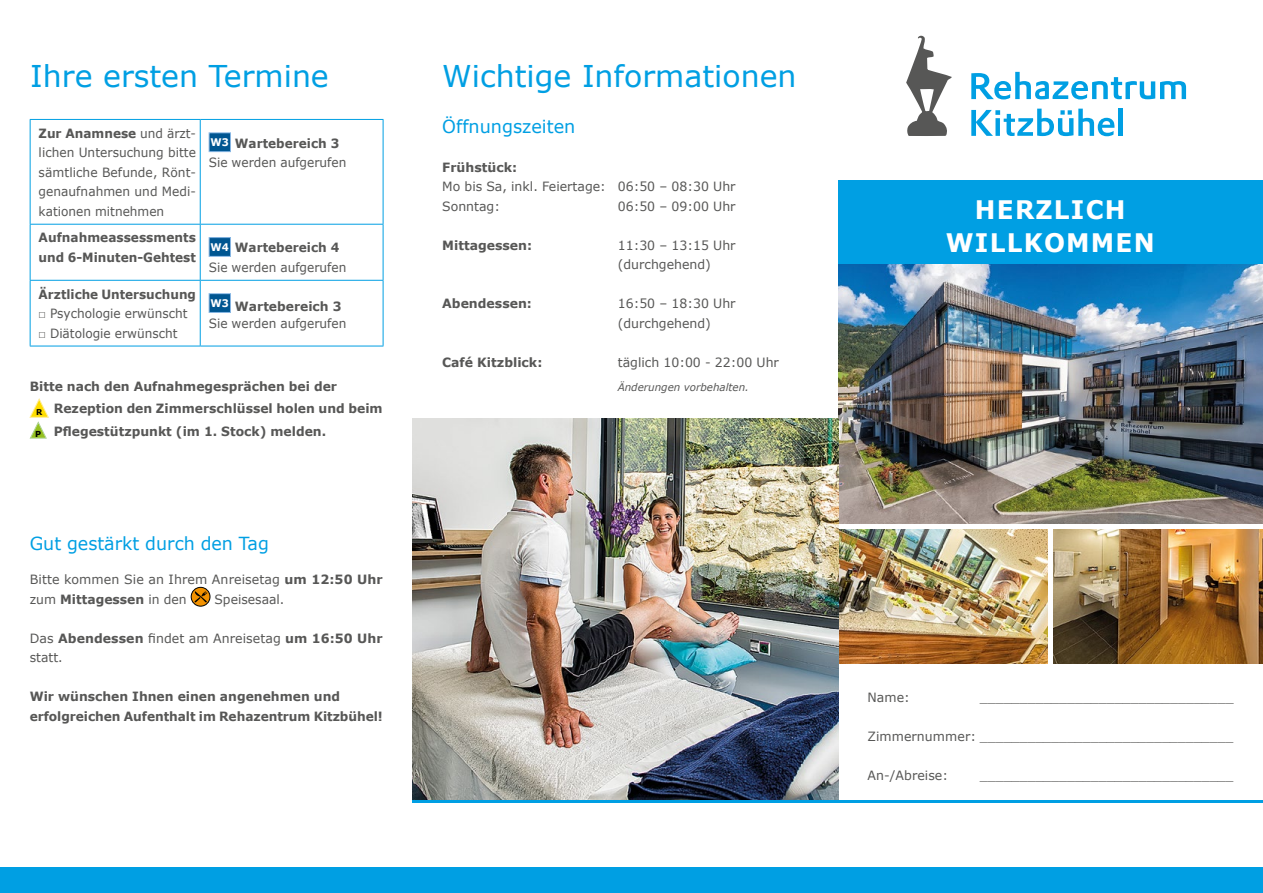
<style>
.page{position:relative;width:1263px;height:893px;background:#fff}
.page>*{position:absolute;margin:0;border:0;box-sizing:border-box;transform-origin:0 0}
.t1{font:30px "Verdana";color:#009fe3}
.t2{font:700 25.5px/32.4px "Verdana";letter-spacing:.05em;color:#fff;text-align:center}
.t3{font:18px "Verdana";color:#009fe3}
.t4{font:12.75px/19.5px "Verdana";color:#575756}
.t5{font:12.75px/19.5px "Verdana";color:#575756;scale:.95 1}
.t6{font:700 12.75px/22.5px "Verdana";color:#575756}
.t7{font:700 12.75px/19.5px "Verdana";color:#575756;scale:.95 1}
.t8{font:700 12.75px "Verdana";color:#575756;scale:.94 1}
.t9{font:italic 10.5px "Verdana";color:#575756}
.s1{font-weight:700}
.s2{font-weight:700;font-size:10.5px;color:#fff}
</style>
<div class="page">
<img style="left:838px;top:264px;width:425px;height:259px">
<svg style="left:971px;top:72px;width:215px;height:27px"></svg>
<svg style="left:971px;top:109px;width:143px;height:27px"></svg>
<div style="left:1118px;top:109px;width:5px;height:27px;background:#009fe3"></div>
<svg style="left:906px;top:35px;width:46px;height:101px"></svg>
<div style="left:838px;top:181px;width:425px;height:83px;background:#009fe3"></div>
<img style="left:838px;top:529px;width:209px;height:134px">
<img style="left:1053px;top:529px;width:210px;height:134px">
<svg style="left:29px;top:398px;width:20px;height:41px"></svg>
<svg style="left:191px;top:587px;width:19px;height:19px"></svg>
<div style="left:191px;top:587px;width:19px;height:19px;border:1px solid #000;border-radius:50%"></div>
<svg style="left:195px;top:591px;width:12px;height:11px"></svg>
<hr style="left:30px;top:119px;width:170px;height:1px;background:#009fe3">
<hr style="left:30px;top:120px;width:1px;height:104px;background:#009fe3">
<hr style="left:200px;top:119px;width:183px;height:1px;background:#009fe3">
<hr style="left:200px;top:120px;width:1px;height:104px;background:#009fe3">
<hr style="left:383px;top:120px;width:1px;height:104px;background:#009fe3">
<hr style="left:30px;top:224px;width:170px;height:1px;background:#009fe3">
<hr style="left:30px;top:225px;width:1px;height:55px;background:#009fe3">
<hr style="left:200px;top:224px;width:183px;height:1px;background:#009fe3">
<hr style="left:200px;top:225px;width:1px;height:55px;background:#009fe3">
<hr style="left:383px;top:225px;width:1px;height:55px;background:#009fe3">
<hr style="left:30px;top:280px;width:170px;height:1px;background:#009fe3">
<hr style="left:30px;top:281px;width:1px;height:65px;background:#009fe3">
<hr style="left:200px;top:280px;width:183px;height:1px;background:#009fe3">
<hr style="left:200px;top:281px;width:1px;height:65px;background:#009fe3">
<hr style="left:383px;top:281px;width:1px;height:65px;background:#009fe3">
<hr style="left:30px;top:346px;width:170px;height:1px;background:#009fe3">
<hr style="left:200px;top:346px;width:183px;height:1px;background:#009fe3">
<div style="left:209px;top:133px;width:21px;height:19px;background:#005691"></div>
<div style="left:209px;top:132px;width:22px;height:20px;border:1px solid #89b8e4"></div>
<div style="left:209px;top:238px;width:21px;height:18px;background:#005691"></div>
<div style="left:209px;top:237px;width:22px;height:20px;border:1px solid #89b8e4"></div>
<div style="left:209px;top:294px;width:21px;height:18px;background:#005691"></div>
<div style="left:209px;top:293px;width:22px;height:20px;border:1px solid #89b8e4"></div>
<img style="left:412px;top:418px;width:426px;height:383px">
<div style="left:0;top:867px;width:1263px;height:26px;background:#009fe3"></div>
<hr style="left:412px;top:801px;width:851px;height:2px;background:#009fe3">
<h1 class="t1" style="left:30px;top:57px;width:300px">Ihre ersten Termine</h1>
<p class="t5" style="left:39px;top:123px;width:167px;text-align:justify"><span class="s1">Zur Anamnese</span> und ärzt&shy;lichen Untersuchung bitte sämtliche Befunde, Rönt&shy;genaufnahmen und Medi&shy;kationen mitnehmen</p>
<p class="t5" style="left:209px;top:133px;width:146px"><span class="s2">W3</span> <span class="s1">Wartebereich 3<br></span>Sie werden aufgerufen</p>
<p class="t7" style="left:39px;top:228px;width:167px">Aufnahmeassessments und 6-Minuten-Gehtest</p>
<p class="t5" style="left:209px;top:238px;width:146px"><span class="s2">W4</span> <span class="s1">Wartebereich 4<br></span>Sie werden aufgerufen</p>
<p class="t8" style="left:39px;top:286px;width:169px">Ärztliche Untersuchung</p>
<p class="t5" style="left:39px;top:304px;width:158px">□ Psychologie erwünscht</p>
<p class="t5" style="left:39px;top:323px;width:148px">□ Diätologie erwünscht</p>
<p class="t5" style="left:209px;top:299px;width:146px;line-height:16.5px"><sup>W3</sup> <span class="s1">Wartebereich 3<br></span>Sie werden aufgerufen</p>
<p class="t6" style="left:35px;top:375px;width:349px;text-indent:-5px">Bitte nach den Aufnahmegesprächen bei der<br><sub>R</sub> Rezeption den Zimmerschlüssel holen und beim<br><sub>P</sub> Pflegestützpunkt (im 1. Stock) melden.</p>
<h3 class="t3" style="left:30px;top:531px;width:241px">Gut gestärkt durch den Tag</h3>
<p class="t4" style="left:30px;top:570px;width:354px">Bitte kommen Sie an Ihrem Anreisetag <span class="s1">um 12:50 Uhr </span>zum <span class="s1">Mittagessen</span> in den</p>
<p class="t4" style="left:214px;top:589px;width:71px">Speisesaal.</p>
<p class="t4" style="left:30px;top:628px;width:354px">Das <span class="s1">Abendessen</span> findet am Anreisetag <span class="s1">um 16:50 Uhr </span>statt.</p>
<p class="t6" style="left:30px;top:687px;width:354px;line-height:19.5px">Wir wünschen Ihnen einen angenehmen und erfolgreichen Aufenthalt im Rehazentrum Kitzbühel!</p>
<h1 class="t1" style="left:442px;top:57px;width:356px">Wichtige Informationen</h1>
<h3 class="t3" style="left:442px;top:115px;width:135px">Öffnungszeiten</h3>
<p class="t6" style="left:442px;top:156px;width:76px">Frühstück:</p>
<p class="t4" style="left:442px;top:177px;width:295px">Mo bis Sa, inkl. Feiertage: 06:50 – 08:30 Uhr<br>Sonntag:</p>
<p class="t4" style="left:618px;top:197px;width:119px">06:50 – 09:00 Uhr</p>
<p class="t6" style="left:442px;top:234px;width:91px">Mittagessen:</p>
<p class="t4" style="left:618px;top:236px;width:119px">11:30 – 13:15 Uhr (durchgehend)</p>
<p class="t6" style="left:442px;top:293px;width:91px">Abendessen:</p>
<p class="t4" style="left:618px;top:294px;width:119px">16:50 – 18:30 Uhr (durchgehend)</p>
<p class="t6" style="left:442px;top:351px;width:102px">Café Kitzblick:</p>
<p class="t4" style="left:618px;top:353px;width:163px">täglich 10:00 - 22:00 Uhr</p>
<p class="t9" style="left:618px;top:380px;width:133px">Änderungen vorbehalten.</p>
<h2 class="t2" style="left:946px;top:194px;width:210px">HERZLICH<br>WILLKOMMEN</h2>
<p class="t4" style="left:867px;top:688px;width:44px">Name:</p>
<p class="t4" style="left:980px;top:688px;width:255px">________________________________</p>
<p class="t4" style="left:867px;top:727px;width:367px">Zimmernummer: ________________________________</p>
<p class="t4" style="left:867px;top:766px;width:82px">An-/Abreise:</p>
<p class="t4" style="left:980px;top:766px;width:255px">________________________________</p>
</div>
